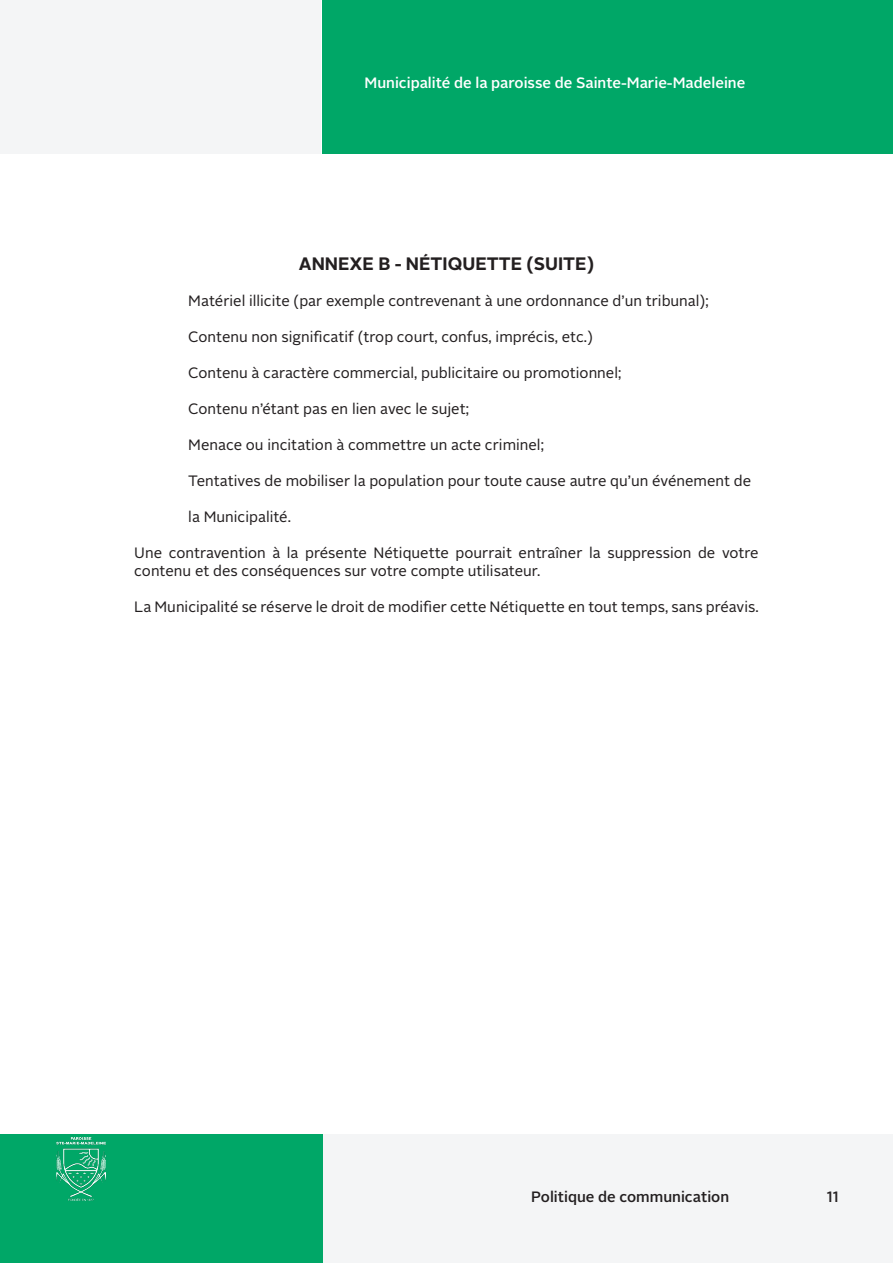
<style>
.page{position:relative;width:893px;height:1263px;background:#fff}
.page>*{position:absolute;margin:0;border:0;box-sizing:border-box;transform-origin:0 0}
.Corps_de_texte_-_Esp{font:700 18px "Alright Sans";color:#231f20}
.Corps_de_texte_-_Esp-2{font:15px/18px "Alright Sans";color:#231f20}
.t1{font:500 15px "Alright Sans";color:#fff}
.t2{font:500 15px "Alright Sans";color:#231f20}
</style>
<div class="page">
<div style="left:322px;top:0;width:571px;height:154px;background:#00a767"></div>
<div style="left:0;top:1134px;width:323px;height:129px;background:#00a767"></div>
<div style="left:0;top:0;width:321px;height:154px;background:#f4f5f6"></div>
<div style="left:323px;top:1134px;width:570px;height:129px;background:#f4f5f6"></div>
<img style="left:56px;top:1137px;width:50px;height:63px">
<p class="t1" style="left:364px;top:72px;width:382px">Municipalité de la paroisse de Sainte-Marie-Madeleine</p>
<p class="Corps_de_texte_-_Esp" style="left:299px;top:251px;width:297px">ANNEXE B - NÉTIQUETTE (SUITE)</p>
<p class="Corps_de_texte_-_Esp-2" style="left:188px;top:292px;width:522px">Matériel illicite (par exemple contrevenant à une ordonnance d’un tribunal);</p>
<p class="Corps_de_texte_-_Esp-2" style="left:188px;top:328px;width:406px">Contenu non significatif (trop court, confus, imprécis, etc.)</p>
<p class="Corps_de_texte_-_Esp-2" style="left:188px;top:364px;width:435px">Contenu à caractère commercial, publicitaire ou promotionnel;</p>
<p class="Corps_de_texte_-_Esp-2" style="left:188px;top:400px;width:282px">Contenu n’étant pas en lien avec le sujet;</p>
<p class="Corps_de_texte_-_Esp-2" style="left:188px;top:436px;width:357px">Menace ou incitation à commettre un acte criminel;</p>
<p class="Corps_de_texte_-_Esp-2" style="left:188px;top:472px;width:564px">Tentatives de mobiliser la population pour toute cause autre qu’un événement de</p>
<p class="Corps_de_texte_-_Esp-2" style="left:188px;top:508px;width:104px">la Municipalité.</p>
<p class="Corps_de_texte_-_Esp-2" style="left:134px;top:544px;width:626px">Une contravention à la présente Nétiquette pourrait entraîner la suppression de votre contenu et des conséquences sur votre compte utilisateur.</p>
<p class="Corps_de_texte_-_Esp-2" style="left:134px;top:598px;width:626px">La Municipalité se réserve le droit de modifier cette Nétiquette en tout temps, sans préavis.</p>
<p class="t2" style="left:531px;top:1187px;width:199px">Politique de communication</p>
<p class="t2" style="left:827px;top:1187px;width:14px">11</p>
</div>
